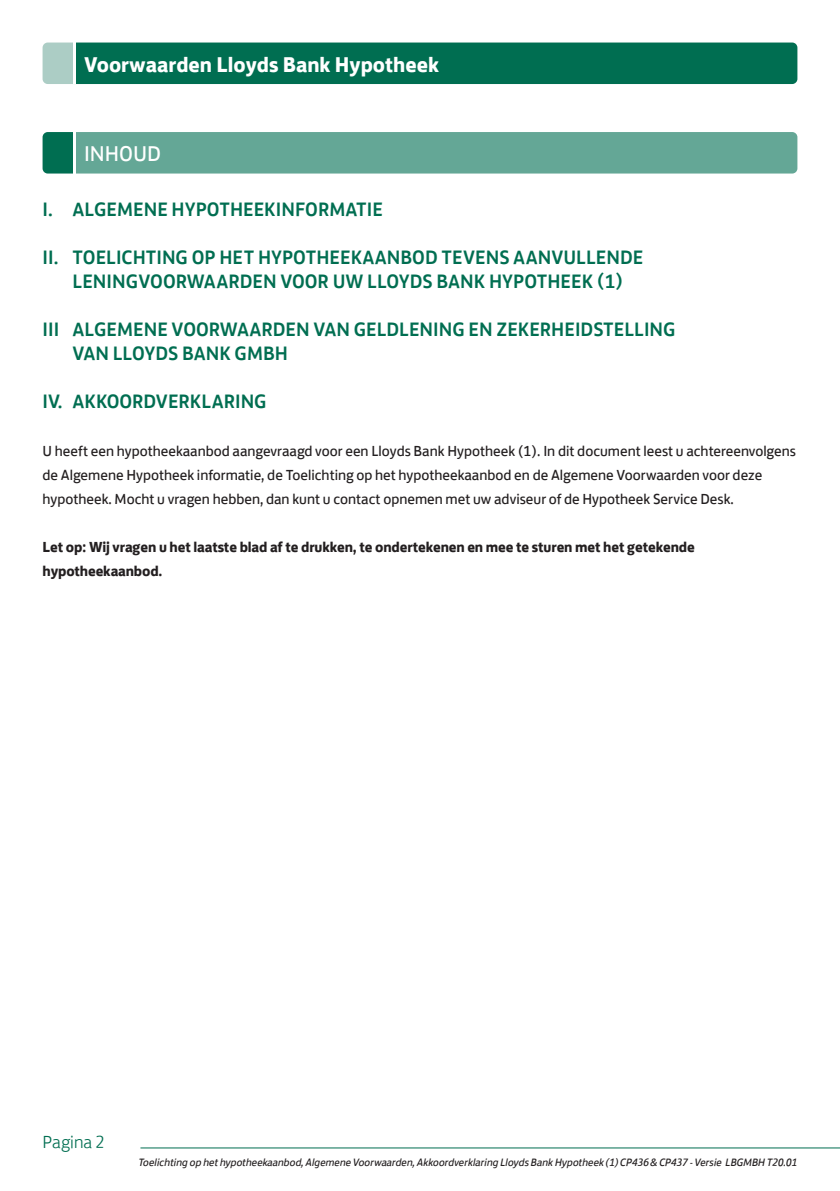
<style>
.page{position:relative;width:840px;height:1191px;background:#fff}
.page>*{position:absolute;margin:0;border:0;box-sizing:border-box;transform-origin:0 0}
.t1{font:700 22px "Lloyds Bank Jack";color:#fff}
.t2{font:22px "Lloyds Bank Jack";color:#fff}
.Tussen_kopje{font:500 20px/24px "Lloyds Bank Jack";color:#006e51;text-align:center}
.t3{font:300 18px "Lloyds Bank Jack";color:#006e51}
.Body{font:15px/24px "Lloyds Bank Jack";color:#231f20}
.Body-2{font:700 15px/24px "Lloyds Bank Jack";letter-spacing:-.01em;color:#231f20}
.t4{font:italic 11px "Lloyds Bank Jack";letter-spacing:-.01em;color:#231f20}
</style>
<div class="page">
<hr style="left:140px;top:1147px;width:699px;height:1px;background:#006e51">
<div style="left:43px;top:43px;width:754px;height:41px;background:#006e51"></div>
<hr style="left:74px;top:43px;width:2px;height:41px;background:#fff">
<div style="left:43px;top:132px;width:754px;height:41px;background:#64a796"></div>
<hr style="left:74px;top:132px;width:2px;height:41px;background:#fff">
<h1 class="t1" style="left:84px;top:46px;width:356px">Voorwaarden Lloyds Bank Hypotheek</h1>
<p class="t2" style="left:84px;top:136px;width:78px">INHOUD</p>
<p class="Tussen_kopje" style="left:43px;top:196px;width:341px">I. ALGEMENE HYPOTHEEKINFORMATIE</p>
<p class="Tussen_kopje" style="left:43px;top:244px;width:602px">II. TOELICHTING OP HET HYPOTHEEKAANBOD TEVENS AANVULLENDE<br>LENINGVOORWAARDEN VOOR UW LLOYDS BANK HYPOTHEEK (1)</p>
<p class="Tussen_kopje" style="left:73px;top:316px;width:604px;text-align:left;text-indent:-30px">III ALGEMENE VOORWAARDEN VAN GELDLENING EN ZEKERHEIDSTELLING<br>VAN LLOYDS BANK GMBH</p>
<p class="Tussen_kopje" style="left:43px;top:388px;width:225px">IV. AKKOORDVERKLARING</p>
<p class="Body" style="left:43px;top:438px;width:754px">U heeft een hypotheekaanbod aangevraagd voor een Lloyds Bank Hypotheek (1). In dit document leest u achtereenvolgens de Algemene Hypotheek informatie, de Toelichting op het hypotheekaanbod en de Algemene Voorwaarden voor deze hypotheek. Mocht u vragen hebben, dan kunt u contact opnemen met uw adviseur of de Hypotheek Service Desk.</p>
<p class="Body-2" style="left:43px;top:534px;width:653px">Let op: Wij vragen u het laatste blad af te drukken, te ondertekenen en mee te sturen met het getekende hypotheekaanbod.</p>
<p class="t3" style="left:43px;top:1127px;width:63px">Pagina 2</p>
<p class="t4" style="left:139px;top:1153px;width:660px">Toelichting op het hypotheekaanbod, Algemene Voorwaarden, Akkoordverklaring Lloyds Bank Hypotheek (1) CP436 &amp; CP437 - Versie LBGMBH T20.01</p>
</div>
